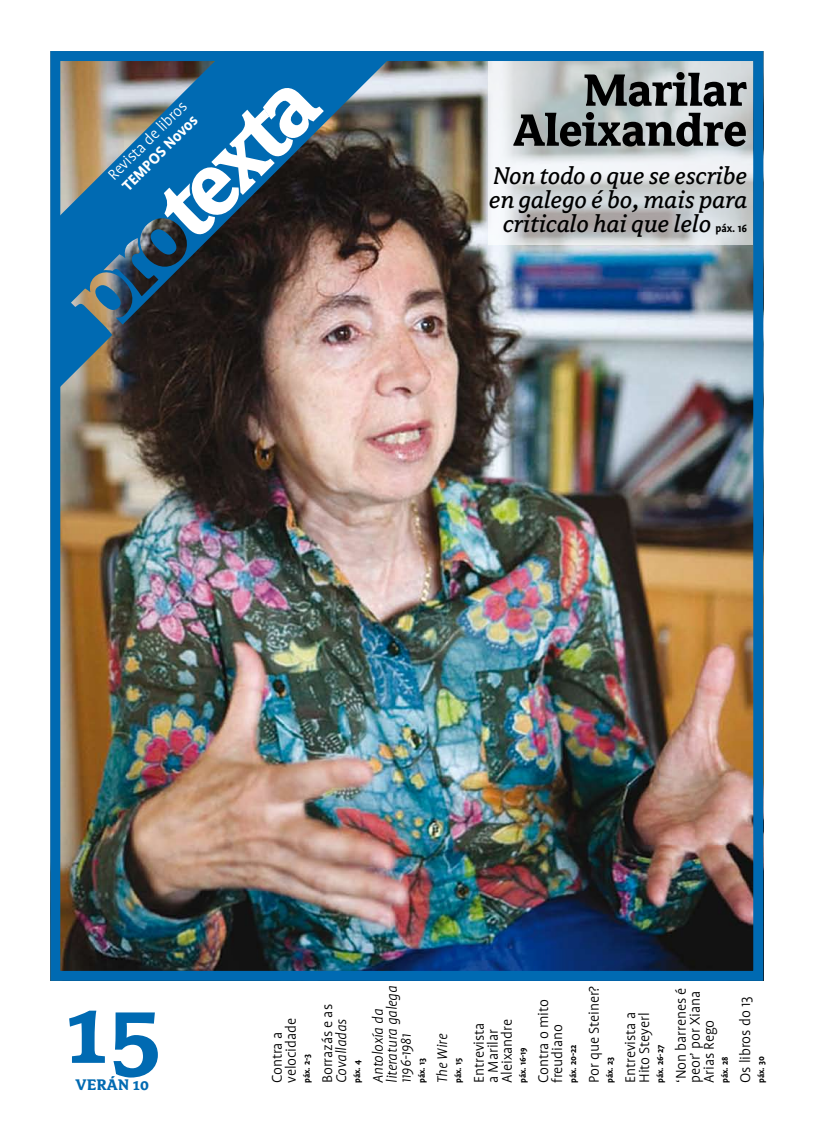
<style>
.page{position:relative;width:815px;height:1134px;background:#fff}
.page>*{position:absolute;margin:0;border:0;box-sizing:border-box;transform-origin:0 0}
.t1{font:700 100px "Avance";color:#006ab2}
.t2{font:700 50px/40px "Avance";letter-spacing:-.005em;color:#000;text-align:right}
.t3{font:italic 27px "Avance";letter-spacing:-.005em;color:#000}
.t4{font:300 17px "Profile";color:#fff}
.t5{font:700 17px "Profile";color:#fff}
.t6{font:700 17px "Avance";letter-spacing:-.005em;color:#006ab2}
.t7{font:300 16px/14px "Profile";letter-spacing:-.005em;color:#000}
.t8{font:italic 300 16px/14px "Profile";letter-spacing:-.005em;color:#000}
.t9{font:700 12px "Profile";color:#000}
.t10{font:700 9.5px "Profile";letter-spacing:-.005em;color:#000}
</style>
<div class="page">
<img style="left:61px;top:62px;width:691px;height:908px">
<div style="left:50px;top:51px;width:713px;height:930px;border:10px solid #006ab2"></div>
<img style="left:54px;top:51px;width:343px;height:342px">
<svg style="left:94px;top:283px;width:28px;height:29px"></svg>
<svg style="left:149px;top:86px;width:175px;height:171px"></svg>
<svg style="left:489px;top:62px;width:264px;height:183px;background:#ced2d4"></svg>
<p class="t4" style="left:104px;top:171px;width:106px;rotate:-45deg">Revista de libros</p>
<p class="t5" style="left:118px;top:182px;width:101px;rotate:-45deg">TEMPOS Novos</p>
<h2 class="t2" style="left:513px;top:71px;width:236px">Marilar<br>Aleixandre</h2>
<h3 class="t3" style="left:493px;top:162px;width:256px">Non todo o que se escribe</h3>
<h3 class="t3" style="left:489px;top:186px;width:260px">en galego é bo, mais para</h3>
<h3 class="t3" style="left:503px;top:210px;width:210px">criticalo hai que lelo</h3>
<p class="t9" style="left:715px;top:222px;width:33px">páx. 16</p>
<h1 class="t1" style="left:64px;top:979px;width:99px">15</h1>
<p class="t6" style="left:76px;top:1076px;width:75px">verán 10</p>
<p class="t7" style="left:270px;top:1083px;width:67px;rotate:-90deg">Contra a velocidade</p>
<p class="t10" style="left:302px;top:1083px;width:31px;rotate:-90deg">páx. 2-3</p>
<p class="t7" style="left:320px;top:1083px;width:80px;rotate:-90deg">Borrazás e as</p>
<p class="t8" style="left:334px;top:1083px;width:66px;rotate:-90deg">Covalladas</p>
<p class="t10" style="left:352px;top:1083px;width:24px;rotate:-90deg">páx. 4</p>
<p class="t8" style="left:371px;top:1083px;width:99px;rotate:-90deg">Antoloxía da literatura galega<br>1196-1981</p>
<p class="t10" style="left:417px;top:1083px;width:26px;rotate:-90deg">páx. 13</p>
<p class="t8" style="left:435px;top:1083px;width:50px;rotate:-90deg">The Wire</p>
<p class="t10" style="left:453px;top:1083px;width:26px;rotate:-90deg">páx. 15</p>
<p class="t7" style="left:472px;top:1083px;width:65px;rotate:-90deg">Entrevista a Marilar<br>Aleixandre</p>
<p class="t10" style="left:518px;top:1083px;width:37px;rotate:-90deg">páx. 16-19</p>
<p class="t7" style="left:536px;top:1083px;width:86px;rotate:-90deg">Contra o mito freudiano</p>
<p class="t10" style="left:568px;top:1083px;width:40px;rotate:-90deg">páx. 20-22</p>
<p class="t7" style="left:587px;top:1083px;width:99px;rotate:-90deg">Por que Steiner?</p>
<p class="t10" style="left:605px;top:1083px;width:27px;rotate:-90deg">páx. 23</p>
<p class="t7" style="left:624px;top:1083px;width:73px;rotate:-90deg">Entrevista a<br>Hito Steyerl</p>
<p class="t10" style="left:655px;top:1083px;width:39px;rotate:-90deg">páx. 26-27</p>
<p class="t7" style="left:674px;top:1083px;width:97px;rotate:-90deg">‘Non barrenes é peor’ por Xiana<br>Arias Rego</p>
<p class="t10" style="left:720px;top:1083px;width:28px;rotate:-90deg">páx. 28</p>
<p class="t7" style="left:739px;top:1083px;width:88px;rotate:-90deg">Os libros do 13</p>
<p class="t10" style="left:756px;top:1083px;width:28px;rotate:-90deg">páx. 30</p>
</div>
